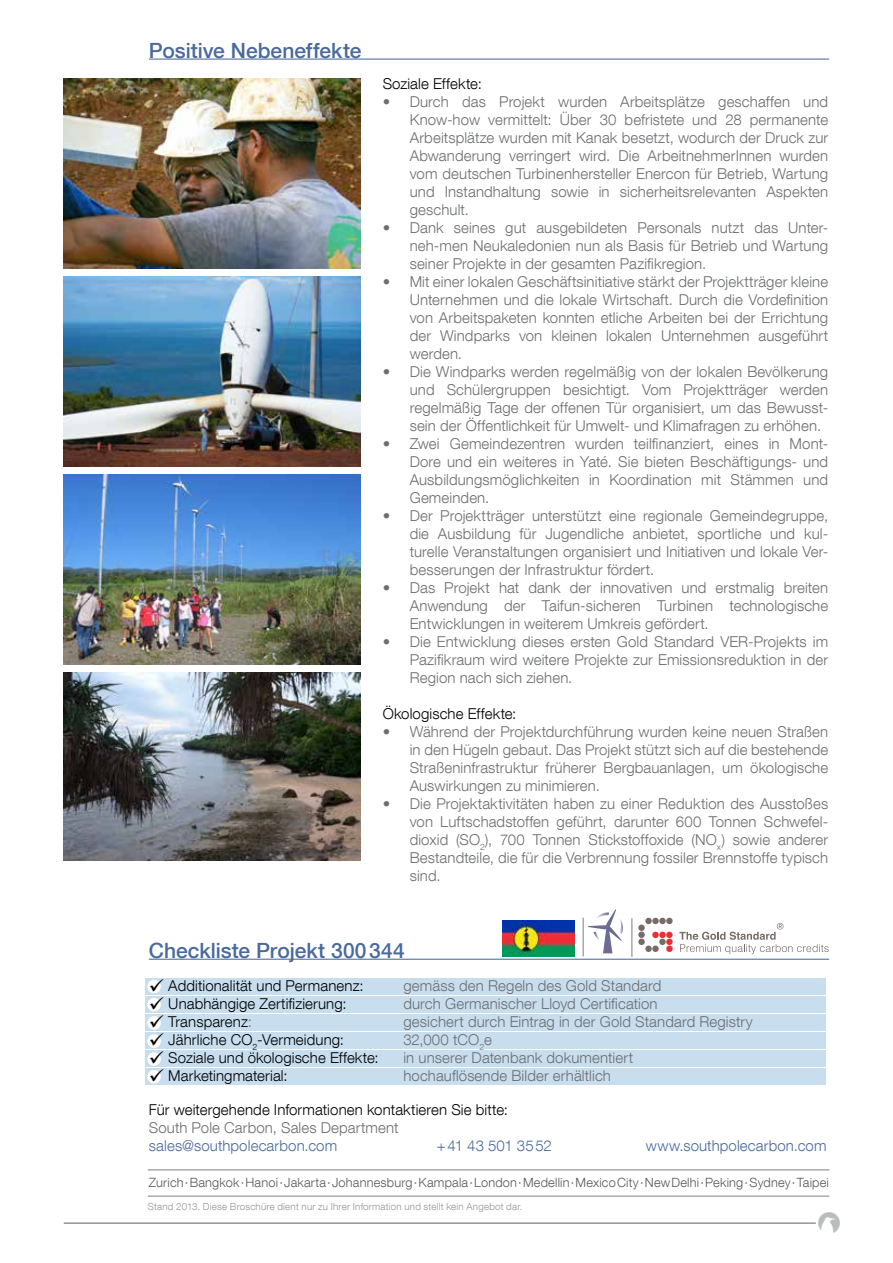
<style>
.page{position:relative;width:893px;height:1263px;background:#fff}
.page>*{position:absolute;margin:0;border:0;box-sizing:border-box;transform-origin:0 0}
.t1{font:500 21px "Helvetica Neue LT Com";color:#496a9b}
.t2{font:300 15px/18px "Helvetica Neue LT Com";letter-spacing:.01em;color:#6d6e71;text-align:justify}
.t3{font:300 15px "Helvetica Neue LT Com";letter-spacing:.01em;color:#000}
.t4{font:300 15px "Helvetica Neue LT Com";letter-spacing:.01em;color:#496a9b}
.t5{font:300 12.75px "Helvetica Neue LT Com";letter-spacing:.015em;color:#58595b}
.t6{font:300 9.75px "Helvetica Neue LT Com";letter-spacing:.02em;color:#939598}
.s1{color:#6d6e71}
</style>
<div class="page">
<hr style="left:148px;top:1169px;width:681px;height:1px;background:#a7a9ac">
<hr style="left:148px;top:1195px;width:681px;height:2px;background:#a7a9ac">
<hr style="left:149px;top:59px;width:680px;height:1px;background:#496a9b">
<img style="left:64px;top:673px;width:297px;height:187px">
<img style="left:64px;top:277px;width:297px;height:190px">
<img style="left:64px;top:475px;width:297px;height:189px">
<img style="left:64px;top:79px;width:297px;height:189px">
<hr style="left:149px;top:959px;width:680px;height:1px;background:#496a9b">
<hr style="left:582px;top:918px;width:2px;height:38px;background:#a7a9ac">
<hr style="left:631px;top:918px;width:2px;height:39px;background:#a7a9ac">
<div style="left:146px;top:1033px;width:680px;height:16px;background:#c8deee"></div>
<div style="left:146px;top:996px;width:680px;height:17px;background:#c8deee"></div>
<div style="left:146px;top:979px;width:680px;height:16px;background:#c8deee"></div>
<div style="left:146px;top:1015px;width:680px;height:16px;background:#c8deee"></div>
<div style="left:146px;top:1068px;width:680px;height:17px;background:#c8deee"></div>
<div style="left:146px;top:1051px;width:680px;height:16px;background:#c8deee"></div>
<div style="left:147px;top:1052px;width:14px;height:14px;background:#fff;border-radius:50%"></div>
<div style="left:147px;top:1034px;width:14px;height:14px;background:#fff;border-radius:50%"></div>
<div style="left:147px;top:998px;width:14px;height:13px;background:#fff;border-radius:50%"></div>
<div style="left:147px;top:1070px;width:14px;height:13px;background:#fff;border-radius:50%"></div>
<div style="left:147px;top:1016px;width:14px;height:14px;background:#fff;border-radius:50%"></div>
<div style="left:147px;top:980px;width:14px;height:13px;background:#fff;border-radius:50%"></div>
<div style="left:645px;top:918px;width:7px;height:6px;background:#776b68;border-radius:50%"></div>
<div style="left:652px;top:918px;width:7px;height:6px;background:#776b68;border-radius:50%"></div>
<div style="left:645px;top:945px;width:7px;height:7px;background:#776b68;border-radius:50%"></div>
<div style="left:652px;top:945px;width:7px;height:7px;background:#776b68;border-radius:50%"></div>
<div style="left:659px;top:918px;width:7px;height:6px;background:#776b68;border-radius:50%"></div>
<div style="left:659px;top:939px;width:7px;height:6px;background:#776b68;border-radius:50%"></div>
<div style="left:638px;top:938px;width:7px;height:7px;background:#776b68;border-radius:50%"></div>
<div style="left:638px;top:931px;width:7px;height:7px;background:#776b68;border-radius:50%"></div>
<div style="left:638px;top:924px;width:7px;height:7px;background:#776b68;border-radius:50%"></div>
<div style="left:666px;top:918px;width:7px;height:6px;background:#776b68;border-radius:50%"></div>
<div style="left:666px;top:945px;width:7px;height:7px;background:#ee2d30;border-radius:50%"></div>
<div style="left:652px;top:932px;width:7px;height:6px;background:#ee2d30;border-radius:50%"></div>
<div style="left:659px;top:932px;width:7px;height:6px;background:#ee2d30;border-radius:50%"></div>
<div style="left:666px;top:932px;width:7px;height:6px;background:#ee2d30;border-radius:50%"></div>
<div style="left:666px;top:939px;width:7px;height:6px;background:#ee2d30;border-radius:50%"></div>
<svg style="left:679px;top:923px;width:150px;height:31px"></svg>
<svg style="left:588px;top:909px;width:35px;height:44px"></svg>
<img style="left:503px;top:920px;width:72px;height:36px">
<img style="left:819px;top:1213px;width:21px;height:20px">
<hr style="left:64px;top:1222px;width:752px;height:2px;background:#939598">
<h1 class="t1" style="left:149px;top:37px;width:214px">Positive Nebeneffekte</h1>
<p class="t3" style="left:383px;top:75px;width:101px">Soziale Effekte:</p>
<p class="t2" style="left:410px;top:93px;width:420px;text-indent:-27px">• Durch das Projekt wurden Arbeitsplätze geschaffen und Know-how vermittelt: Über 30 befristete und 28 permanente Arbeitsplätze wurden mit Kanak besetzt, wodurch der Druck zur Abwanderung verringert wird. Die ArbeitnehmerInnen wurden vom deutschen Turbinenhersteller Enercon für Betrieb, Wartung und Instandhaltung sowie in sicherheitsrelevanten Aspekten geschult.</p>
<p class="t2" style="left:410px;top:219px;width:420px;text-indent:-27px">• Dank seines gut ausgebildeten Personals nutzt das Unter&shy;neh-men Neukaledonien nun als Basis für Betrieb und Wartung seiner Projekte in der gesamten Pazifikregion.</p>
<p class="t2" style="left:410px;top:273px;width:420px;text-indent:-27px">• Mit einer lokalen Geschäftsinitiative stärkt der Projektträger kleine Unternehmen und die lokale Wirtschaft. Durch die Vordefinition von Arbeitspaketen konnten etliche Arbeiten bei der Errichtung der Windparks von kleinen lokalen Unternehmen ausgeführt werden.</p>
<p class="t2" style="left:410px;top:363px;width:420px;text-indent:-27px">• Die Windparks werden regelmäßig von der lokalen Bevölkerung und Schülergruppen besichtigt. Vom Projektträger werden regelmäßig Tage der offenen Tür organisiert, um das Bewusst&shy;sein der Öffentlichkeit für Umwelt- und Klimafragen zu erhöhen.</p>
<p class="t2" style="left:410px;top:435px;width:420px;text-indent:-27px">• Zwei Gemeindezentren wurden teilfinanziert, eines in Mont-Dore und ein weiteres in Yaté. Sie bieten Beschäftigungs- und Ausbildungsmöglichkeiten in Koordination mit Stämmen und Gemeinden.</p>
<p class="t2" style="left:410px;top:507px;width:420px;text-indent:-27px">• Der Projektträger unterstützt eine regionale Gemeindegruppe, die Ausbildung für Jugendliche anbietet, sportliche und kul&shy;turelle Veranstaltungen organisiert und Initiativen und lokale Ver&shy;besserungen der Infrastruktur fördert.</p>
<p class="t2" style="left:410px;top:579px;width:420px;text-indent:-27px">• Das Projekt hat dank der innovativen und erstmalig breiten Anwendung der Taifun-sicheren Turbinen technologische Entwicklungen in weiterem Umkreis gefördert.</p>
<p class="t2" style="left:410px;top:633px;width:420px;text-indent:-27px">• Die Entwicklung dieses ersten Gold Standard VER-Projekts im Pazifikraum wird weitere Projekte zur Emissionsreduktion in der Region nach sich ziehen.</p>
<p class="t3" style="left:383px;top:705px;width:135px">Ökologische Effekte:</p>
<p class="t2" style="left:410px;top:723px;width:420px;text-indent:-27px">• Während der Projektdurchführung wurden keine neuen Straßen in den Hügeln gebaut. Das Projekt stützt sich auf die bestehende Straßeninfrastruktur früherer Bergbauanlagen, um ökologische Auswirkungen zu minimieren.</p>
<p class="t2" style="left:410px;top:795px;width:420px;text-indent:-27px">• Die Projektaktivitäten haben zu einer Reduktion des Ausstoßes von Luftschadstoffen geführt, darunter 600 Tonnen Schwefel&shy;dioxid (SO<sub>2</sub>), 700 Tonnen Stickstoffoxide (NO<sub>x</sub>) sowie anderer Bestandteile, die für die Verbrennung fossiler Brennstoffe typisch sind.</p>
<h1 class="t1" style="left:149px;top:937px;width:257px">Checkliste Projekt 300344</h1>
<p class="t3" style="left:149px;top:976px;width:216px">✓ Additionalität und Permanenz:</p>
<p class="t3" style="left:149px;top:994px;width:199px">✓ Unabhängige Zertifizierung:</p>
<p class="t3" style="left:149px;top:1012px;width:105px">✓ Transparenz<span class="s1">:</span></p>
<p class="t3" style="left:149px;top:1030px;width:197px">✓ Jährliche CO<sub>2</sub>-Vermeidung:</p>
<p class="t3" style="left:149px;top:1048px;width:231px">✓ Soziale und ökologische Effekte:</p>
<p class="t3" style="left:149px;top:1066px;width:140px">✓ Marketingmaterial:</p>
<p class="t2" style="left:403px;top:976px;width:351px;text-align:left">gemäss den Regeln des Gold Standard<br>durch Germanischer Lloyd Certification<br>gesichert durch Eintrag in der Gold Standard Registry 32,000 tCO<sub>2</sub>e<br>in unserer Datenbank dokumentiert<br>hochauflösende Bilder erhältlich</p>
<p class="t3" style="left:149px;top:1101px;width:361px">Für weitergehende Informationen kontaktieren Sie bitte:</p>
<p class="t2" style="left:149px;top:1119px;width:251px">South Pole Carbon, Sales Department</p>
<p class="t4" style="left:149px;top:1137px;width:190px">sales@southpolecarbon.com</p>
<p class="t4" style="left:437px;top:1137px;width:117px">+41 43 501 3552</p>
<p class="t4" style="left:646px;top:1137px;width:182px">www.southpolecarbon.com</p>
<p class="t5" style="left:149px;top:1175px;width:682px">Zurich ∙ Bangkok ∙ Hanoi ∙ Jakarta ∙ Johannesburg ∙ Kampala ∙ London ∙ Medellin ∙ Mexico City ∙ New Delhi ∙ Peking ∙ Sydney ∙ Taipei</p>
<p class="t6" style="left:148px;top:1200px;width:376px">Stand 2013. Diese Broschüre dient nur zu Ihrer Information und stellt kein Angebot dar.</p>
</div>
